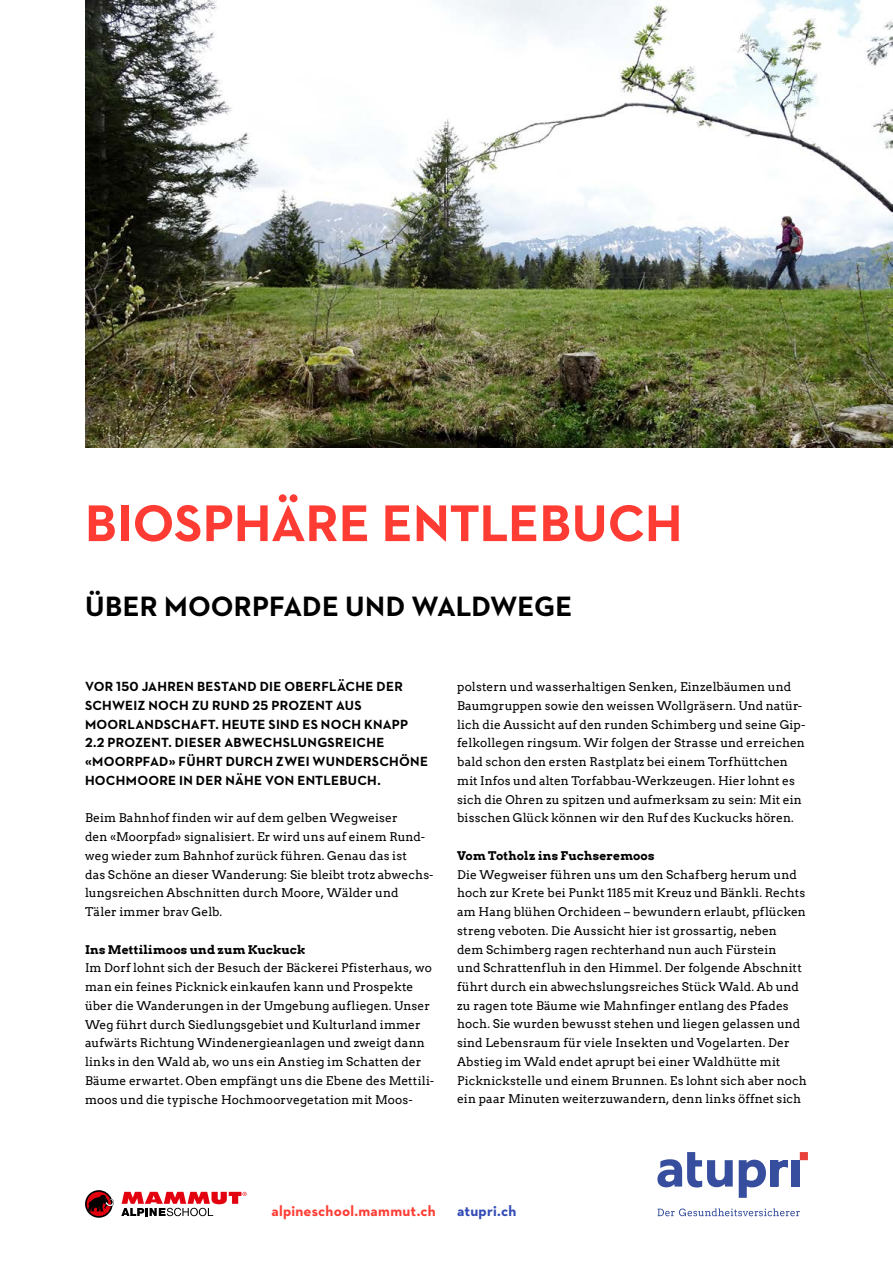
<style>
.page{position:relative;width:893px;height:1263px;background:#fff}
.page>*{position:absolute;margin:0;border:0;box-sizing:border-box;transform-origin:0 0}
.t1{font:700 52.5px "Neutraface 2 Text";color:#ff3c34}
.t2{font:700 28.5px "Neutraface 2 Text";letter-spacing:.005em;color:#000}
.t3{font:700 15px "Neutraface 2 Text";letter-spacing:.015em;color:#ff3c34}
.t4{font:700 15px "Neutraface 2 Text";letter-spacing:.01em;color:#324ab5}
.t5{font:700 13.5px/18.8px "Neutraface 2 Text";letter-spacing:.02em;color:#000}
.t6{font:12px/18.8px "Arvo";letter-spacing:.005em;color:#000}
.t7{font:700 12px "Arvo";letter-spacing:.015em;color:#000}
</style>
<div class="page">
<svg style="left:85px;top:1190px;width:29px;height:28px"></svg>
<svg style="left:121px;top:1192px;width:126px;height:24px"></svg>
<svg style="left:800px;top:1152px;width:8px;height:8px"></svg>
<svg style="left:657px;top:1152px;width:76px;height:35px"></svg>
<svg style="left:739px;top:1160px;width:49px;height:38px"></svg>
<div style="left:792px;top:1160px;width:8px;height:26px;background:#364e9d"></div>
<svg style="left:658px;top:1208px;width:142px;height:8px"></svg>
<img style="left:85px;top:0;width:808px;height:447px">
<h1 class="t1" style="left:85px;top:490px;width:599px">BIOSPHÄRE ENTLEBUCH</h1>
<h2 class="t2" style="left:85px;top:588px;width:489px">ÜBER MOORPFADE UND WALDWEGE</h2>
<p class="t5" style="left:85px;top:677px;width:345px">VOR 150 JAHREN BESTAND DIE OBERFLÄCHE DER SCHWEIZ NOCH ZU RUND 25 PROZENT AUS MOORLANDSCHAFT. HEUTE SIND ES NOCH KNAPP 2.2 PROZENT. DIESER ABWECHSLUNGSREICHE «MOORPFAD» FÜHRT DURCH ZWEI WUNDERSCHÖNE HOCHMOORE IN DER NÄHE VON ENTLEBUCH.</p>
<p class="t6" style="left:85px;top:809px;width:350px">Beim Bahnhof finden wir auf dem gelben Wegweiser<br>den «Moorpfad» signalisiert. Er wird uns auf einem Rund&shy;weg wieder zum Bahnhof zurück führen. Genau das ist<br>das Schöne an dieser Wanderung: Sie bleibt trotz abwechs&shy;lungsreichen Abschnitten durch Moore, Wälder und<br>Täler immer brav Gelb.</p>
<p class="t7" style="left:85px;top:942px;width:222px">Ins Mettilimoos und zum Kuckuck</p>
<p class="t6" style="left:85px;top:959px;width:351px">Im Dorf lohnt sich der Besuch der Bäckerei Pfisterhaus, wo man ein feines Picknick einkaufen kann und Prospekte über die Wanderungen in der Umgebung aufliegen. Unser Weg führt durch Siedlungsgebiet und Kulturland immer aufwärts Richtung Windenergieanlagen und zweigt dann links in den Wald ab, wo uns ein Anstieg im Schatten der Bäume erwartet. Oben empfängt uns die Ebene des Mettili&shy;moos und die typische Hochmoorvegetation mit Moos-</p>
<p class="t6" style="left:457px;top:677px;width:350px">polstern und wasserhaltigen Senken, Einzelbäumen und Baumgruppen sowie den weissen Wollgräsern. Und natür&shy;lich die Aussicht auf den runden Schimberg und seine Gip&shy;felkollegen ringsum. Wir folgen der Strasse und erreichen bald schon den ersten Rastplatz bei einem Torfhüttchen mit Infos und alten Torfabbau-Werkzeugen. Hier lohnt es sich die Ohren zu spitzen und aufmerksam zu sein: Mit ein bisschen Glück können wir den Ruf des Kuckucks hören.</p>
<p class="t7" style="left:457px;top:848px;width:199px">Vom Totholz ins Fuchseremoos</p>
<p class="t6" style="left:457px;top:865px;width:351px">Die Wegweiser führen uns um den Schafberg herum und hoch zur Krete bei Punkt 1185 mit Kreuz und Bänkli. Rechts am Hang blühen Orchideen – bewundern erlaubt, pflücken streng veboten. Die Aussicht hier ist grossartig, neben<br>dem Schimberg ragen rechterhand nun auch Fürstein<br>und Schrattenfluh in den Himmel. Der folgende Abschnitt führt durch ein abwechslungsreiches Stück Wald. Ab und zu ragen tote Bäume wie Mahnfinger entlang des Pfades hoch. Sie wurden bewusst stehen und liegen gelassen und sind Lebensraum für viele Insekten und Vogelarten. Der Abstieg im Wald endet aprupt bei einer Waldhütte mit Picknickstelle und einem Brunnen. Es lohnt sich aber noch ein paar Minuten weiterzuwandern, denn links öffnet sich</p>
<p class="t3" style="left:271px;top:1201px;width:166px">alpineschool.mammut.ch</p>
<p class="t4" style="left:457px;top:1201px;width:61px">atupri.ch</p>
</div>
